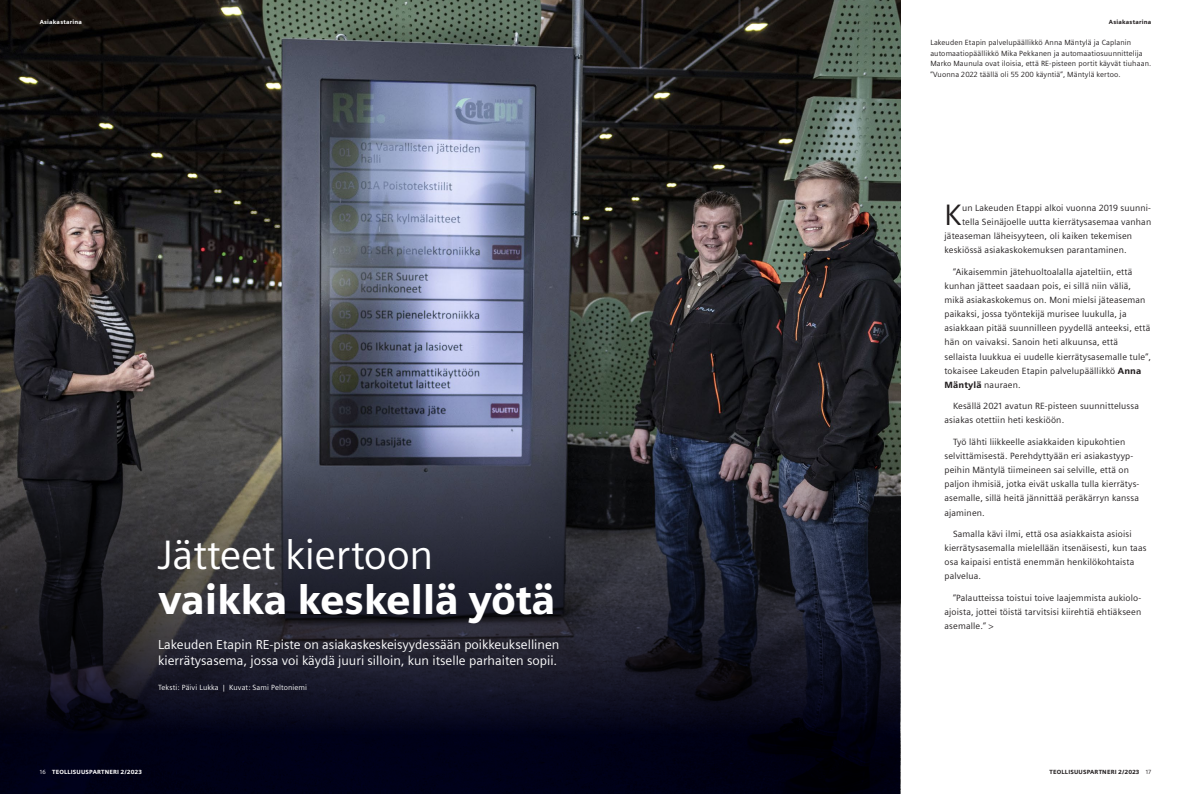
<style>
.page{position:relative;width:1191px;height:794px;background:#fff}
.page>*{position:absolute;margin:0;border:0;box-sizing:border-box;transform-origin:0 0}
.t1{font:900 41px "Siemens Sans";letter-spacing:-.01em;color:#fff}
.t2{font:41px "Siemens Sans";letter-spacing:-.01em;color:#fff}
.t3{font:29.5px "Siemens Sans";color:#231f20}
.t4{font:13px/15.6px "Siemens Sans";color:#fff}
.t5{font:9px/14.2px "Siemens Sans";letter-spacing:.015em;color:#231f20}
.t6{font:7.5px/10.6px "Siemens Sans";letter-spacing:.015em;color:#231f20}
.t7{font:7.5px "Siemens Sans";letter-spacing:.015em;color:#fff}
.t8{font:900 6px "Siemens Sans";letter-spacing:.03em;color:#fff}
.t9{font:900 6px "Siemens Sans";letter-spacing:.03em;color:#231f20}
.s1{font-weight:900}
.s2{font-weight:400}
</style>
<div class="page">
<img style="left:0;top:0;width:900px;height:377px">
<svg style="left:0;top:377px;width:900px;height:417px;background:#22232f"></svg>
<p class="t8" style="left:40px;top:17px;width:44px">Asiakastarina</p>
<p class="t9" style="left:1109px;top:17px;width:44px">Asiakastarina</p>
<h1 class="t2" style="left:158px;top:523px;width:277px">Jätteet kiertoon</h1>
<h1 class="t1" style="left:158px;top:567px;width:399px">vaikka keskellä yötä</h1>
<h3 class="t4" style="left:158px;top:636px;width:403px">Lakeuden Etapin RE-piste on asiakaskeskeisyydessään poikkeuksellinen kierrätysasema, jossa voi käydä juuri silloin, kun itselle parhaiten sopii.</h3>
<p class="t7" style="left:158px;top:681px;width:150px">Teksti: Päivi Lukka | Kuvat: Sami Peltoniemi</p>
<p class="t6" style="left:930px;top:37px;width:222px">Lakeuden Etapin palvelupäällikkö Anna Mäntylä ja Caplanin automaatiopäällikkö Mika Pekkanen ja automaatiosuunnittelija Marko Maunula ovat iloisia, että RE-pisteen portit käyvät tiuhaan. ”Vuonna 2022 täällä oli 55 200 käyntiä”, Mäntylä kertoo.</p>
<h2 class="t3" style="left:944px;top:192px;width:19px">K</h2>
<p class="t5" style="left:962px;top:200px;width:190px">un Lakeuden Etappi alkoi vuonna 2019 suunni-</p>
<p class="t5" style="left:962px;top:214px;width:191px">tella Seinäjoelle uutta kierrätysasemaa vanhan</p>
<p class="t5" style="left:944px;top:228px;width:189px">jäteaseman läheisyyteen, oli kaiken tekemisen</p>
<p class="t5" style="left:944px;top:242px;width:184px">keskiössä asiakaskokemuksen parantaminen.</p>
<p class="t5" style="left:944px;top:264px;width:208px;text-indent:9px">”Aikaisemmin jätehuoltoalalla ajateltiin, että kunhan jätteet saadaan pois, ei sillä niin väliä, mikä asiakaskokemus on. Moni mielsi jäteaseman paikaksi, jossa työntekijä murisee luukulla, ja asiakkaan pitää suunnilleen pyydellä anteeksi, että hän on vaivaksi. Sanoin heti alkuunsa, että sellaista luukkua ei uudelle kierrätysasemalle tule”, tokaisee Lakeuden Etapin palvelupäällikkö <span class="s1">Anna Mäntylä</span> nauraen.</p>
<p class="t5" style="left:944px;top:398px;width:196px;text-indent:9px">Kesällä 2021 avatun RE-pisteen suunnittelussa asiakas otettiin heti keskiöön.</p>
<p class="t5" style="left:944px;top:434px;width:196px;text-indent:9px">Työ lähti liikkeelle asiakkaiden kipukohtien selvittämisestä. Perehdyttyään eri asiakastyyp&shy;peihin Mäntylä tiimeineen sai selville, että on paljon ihmisiä, jotka eivät uskalla tulla kierrätys&shy;asemalle, sillä heitä jännittää peräkärryn kanssa ajaminen.</p>
<p class="t5" style="left:944px;top:526px;width:204px;text-indent:9px">Samalla kävi ilmi, että osa asiakkaista asioisi kierrätysasemalla mielellään itsenäisesti, kun taas osa kaipaisi entistä enemmän henkilökohtaista palvelua.</p>
<p class="t5" style="left:944px;top:590px;width:198px;text-align:justify;text-indent:9px">”Palautteissa toistui toive laajemmista aukiolo&shy;ajoista, jottei töistä tarvitsisi kiirehtiä ehtiäkseen asemalle.” &gt;</p>
<p class="t8" style="left:40px;top:767px;width:104px"><span class="s2">16</span> TEOLLISUUSPARTNERI 2/2023</p>
<p class="t9" style="left:1049px;top:767px;width:103px">TEOLLISUUSPARTNERI 2/2023 <span class="s2">17</span></p>
</div>
